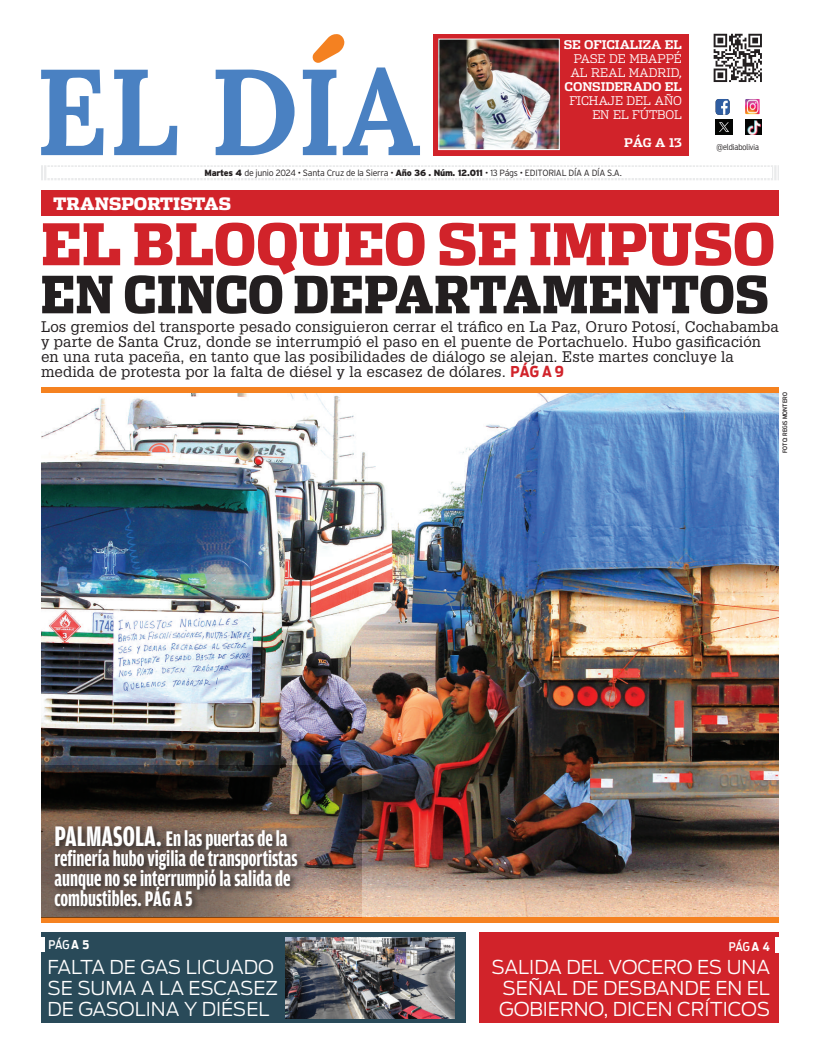
<style>
.page{position:relative;width:820px;height:1056px;background:#fff}
.page>*{position:absolute;margin:0;border:0;box-sizing:border-box;transform-origin:0 0}
.t1{font:900 57px "Dispatch Cond";color:#d1232a;scale:1.05 1}
.t2{font:900 51px "Dispatch Cond";color:#231f20}
.t3{font:700 22.5px/20px "Amplitude Comp";color:#fff;scale:.95 1}
.t4{font:300 19px/21px "Antenna";color:#fff;text-align:center}
.t5{font:900 17px "Dispatch";color:#fff;scale:.95 1}
.t6{font:15px/15.1px "Glypha";letter-spacing:.01em;color:#231f20}
.t7{font:300 12px/14px "Dispatch";letter-spacing:-.01em;color:#fff}
.t8{font:700 12px "Dispatch";letter-spacing:-.01em;color:#fff}
.t9{font:500 12px "Antenna Cond";letter-spacing:-.02em;color:#fff}
.t10{font:300 9px "Interstate";letter-spacing:-.03em;color:#231f20}
.t11{font:300 8px "Antenna Cond";color:#231f20}
.t12{font:500 6px "Antenna Cond";letter-spacing:.015em;color:#231f20}
.s1{font-weight:900}
.s2{font-family:"Antenna Cond";font-weight:700;color:#d1232a}
.s3{font-size:30px}
.s4{font-weight:700}
</style>
<div class="page">
<div style="left:41px;top:190px;width:737px;height:26px;background:#d1232a"></div>
<img style="left:41px;top:392px;width:737px;height:525px">
<div style="left:41px;top:917px;width:737px;height:5px;background:#f58220"></div>
<div style="left:41px;top:387px;width:737px;height:5px;background:#f58220"></div>
<img style="left:41px;top:766px;width:321px;height:151px">
<div style="left:52px;top:824px;width:253px;height:90px;background:#231f20;opacity:.8"></div>
<div style="left:479px;top:932px;width:299px;height:91px;background:#d1232a"></div>
<div style="left:774px;top:937px;width:8px;height:15px;background:#fff"></div>
<div style="left:41px;top:932px;width:424px;height:91px;background:#294a59"></div>
<div style="left:37px;top:937px;width:8px;height:14px;background:#fff"></div>
<img style="left:285px;top:937px;width:169px;height:81px">
<svg style="left:41px;top:165px;width:736px;height:15px"></svg>
<div style="left:48px;top:168px;width:724px;height:10px;background:#fff"></div>
<svg style="left:713px;top:34px;width:48px;height:48px"></svg>
<div style="left:432px;top:34px;width:256px;height:121px;background:#d1232a"></div>
<img style="left:440px;top:41px;width:117px;height:107px">
<div style="left:438px;top:39px;width:121px;height:111px;border:1px solid #fff"></div>
<svg style="left:41px;top:70px;width:62px;height:85px"></svg>
<svg style="left:114px;top:70px;width:63px;height:85px"></svg>
<svg style="left:215px;top:70px;width:79px;height:85px"></svg>
<svg style="left:303px;top:34px;width:117px;height:121px"></svg>
<img style="left:745px;top:119px;width:16px;height:16px">
<img style="left:715px;top:120px;width:16px;height:15px">
<img style="left:745px;top:99px;width:14px;height:15px">
<img style="left:715px;top:99px;width:14px;height:16px">
<p class="t8" style="left:563px;top:36px;width:120px">SE OFICIALIZA EL</p>
<p class="t7" style="left:570px;top:51px;width:113px">PASE DE MBAPPÉ<br>AL REAL MADRID,</p>
<p class="t8" style="left:564px;top:78px;width:119px">CONSIDERADO EL</p>
<p class="t7" style="left:569px;top:93px;width:114px;text-align:right">FICHAJE DEL AÑO<br>EN EL FÚTBOL</p>
<p class="t8" style="left:623px;top:134px;width:59px">pÁg A 13</p>
<p class="t10" style="left:204px;top:168px;width:418px"><span class="s1">Martes 4</span> de junio 2024 • Santa Cruz de la Sierra • <span class="s1">Año 36 . Núm. 12.011</span> • 13 Págs • EDITORIAL DÍA A DÍA S.A.</p>
<p class="t5" style="left:53px;top:191px;width:188px">TRANSPORTISTAS</p>
<p class="t11" style="left:716px;top:143px;width:44px">@eldiabolivia</p>
<h1 class="t1" style="left:41px;top:207px;width:700px">EL BLOQUEO SE IMPUSO</h1>
<h2 class="t2" style="left:41px;top:262px;width:729px">EN CINCO DEPARTAMENTOS</h2>
<p class="t6" style="left:41px;top:319px;width:738px">Los gremios del transporte pesado consiguieron cerrar el tráfico en La Paz, Oruro Potosí, Cochabamba y parte de Santa Cruz, donde se interrumpió el paso en el puente de Portachuelo. Hubo gasificación en una ruta paceña, en tanto que las posibilidades de diálogo se alejan. Este martes concluye la medida de protesta por la falta de diésel y la escasez de dólares. <span class="s2">PÁG A 9</span></p>
<h3 class="t3" style="left:54px;top:829px;width:257px"><span class="s3">PALMASOLA.</span> En las puertas de la refinería hubo vigilia de transportistas aunque no se interrumpió la salida de combustibles. PÁG A 5</h3>
<p class="t9" style="left:48px;top:937px;width:42px">PÁG <span class="s4">A 5</span></p>
<p class="t4" style="left:47px;top:956px;width:232px;text-align:left">FALTA DE GAS LICUADO<br>SE SUMA A LA ESCASEZ<br>DE GASOLINA Y DIÉSEL</p>
<p class="t12" style="left:781px;top:453px;width:61px;rotate:-90deg">FOTO: Regis Montero</p>
<p class="t9" style="left:728px;top:939px;width:42px">PÁG <span class="s4">A 4</span></p>
<p class="t4" style="left:491px;top:956px;width:280px">SALIDA DEL VOCERO ES UNA<br>SEÑAL DE DESBANDE EN EL<br>GOBIERNO, DICEN CRÍTICOS</p>
</div>
